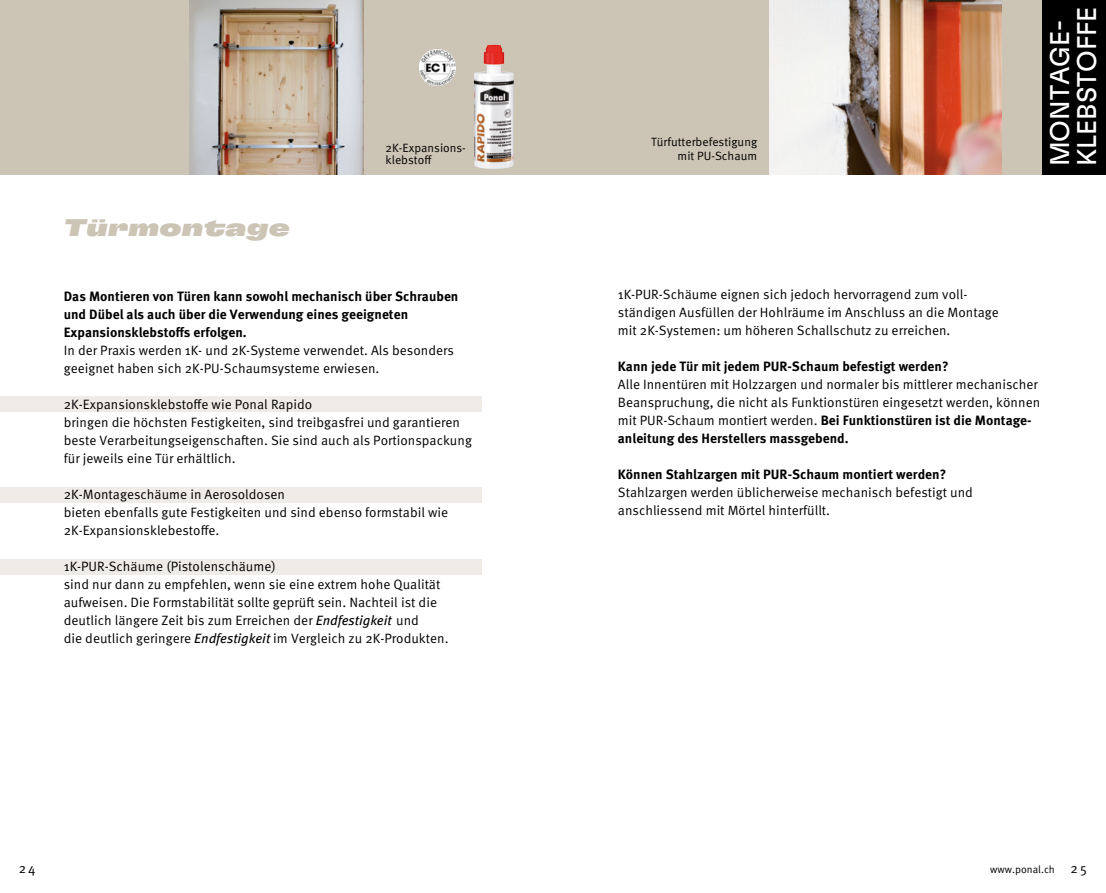
<style>
.page{position:relative;width:1106px;height:893px;background:#fff}
.page>*{position:absolute;margin:0;border:0;box-sizing:border-box;transform-origin:0 0}
.t1{font:27px/27px "Henkel GT Flexa";color:#fff}
.t2{font:24px "Henkel GT Flexa Exp Bl It";color:#ccc4b5}
.t3{font:13.5px/18px "Meta Pro Norm";color:#000}
.t4{font:700 13.5px/18px "Meta Pro";color:#000}
.t5{font:12px/13.5px "Meta Pro Norm";color:#000;text-align:right}
.t6{font:10.5px "Meta Pro Norm";color:#000}
.s1{font-family:"Meta Pro";font-style:italic}
.s2{font-family:"Meta Pro Norm";font-weight:400}
</style>
<div class="page">
<div style="left:0;top:0;width:1106px;height:174px;background:#ccc4b5"></div>
<div style="left:0;top:396px;width:481px;height:15px;background:#efece8"></div>
<div style="left:0;top:488px;width:481px;height:15px;background:#efece8"></div>
<div style="left:0;top:560px;width:481px;height:15px;background:#efece8"></div>
<img style="left:189px;top:0;width:175px;height:174px">
<img style="left:770px;top:0;width:231px;height:174px">
<img style="left:419px;top:49px;width:37px;height:37px">
<div style="left:1042px;top:0;width:64px;height:174px;background:#000"></div>
<img style="left:474px;top:45px;width:40px;height:124px">
<h2 class="t2" style="left:64px;top:213px;width:227px">Türmontage</h2>
<p class="t5" style="left:385px;top:141px;width:82px;line-height:12px;text-align:left">2K-Expansions&shy;klebstoff</p>
<p class="t4" style="left:64px;top:286px;width:396px">Das Montieren von Türen kann sowohl mechanisch über Schrauben und Dübel als auch über die Verwendung eines geeigneten<br>Expansionsklebstoffs erfolgen.</p>
<p class="t3" style="left:64px;top:340px;width:392px">In der Praxis werden 1K- und 2K-Systeme verwendet. Als besonders geeignet haben sich 2K-PU-Schaumsysteme erwiesen.</p>
<p class="t3" style="left:64px;top:394px;width:409px">2K-Expansionsklebstoffe wie Ponal Rapido<br>bringen die höchsten Festigkeiten, sind treibgasfrei und garantieren beste Verarbeitungseigenschaften. Sie sind auch als Portionspackung für jeweils eine Tür erhältlich.</p>
<p class="t3" style="left:64px;top:484px;width:386px">2K-Montageschäume in Aerosoldosen<br>bieten ebenfalls gute Festigkeiten und sind ebenso formstabil wie<br>2K-Expansionsklebestoffe.</p>
<p class="t3" style="left:64px;top:556px;width:386px">1K-PUR-Schäume (Pistolenschäume)<br>sind nur dann zu empfehlen, wenn sie eine extrem hohe Qualität aufweisen. Die Formstabilität sollte geprüft sein. Nachteil ist die deutlich längere Zeit bis zum Erreichen der <span class="s1">Endfestigkeit</span> und<br>die deutlich geringere <span class="s1">Endfestigkeit</span> im Vergleich zu 2K-Produkten.</p>
<p class="t5" style="left:651px;top:135px;width:107px">Türfutterbefestigung mit PU-Schaum</p>
<h1 class="t1" style="left:1045px;top:166px;width:161px;rotate:-90deg">MONTAGE-<br>KLEBSTOFFE</h1>
<p class="t3" style="left:618px;top:285px;width:382px">1K-PUR-Schäume eignen sich jedoch hervorragend zum voll&shy;ständigen Ausfüllen der Hohlräume im Anschluss an die Montage mit 2K-Systemen: um höheren Schallschutz zu erreichen.</p>
<p class="t4" style="left:618px;top:357px;width:332px">Kann jede Tür mit jedem PUR-Schaum befestigt werden?</p>
<p class="t3" style="left:618px;top:375px;width:424px">Alle Innentüren mit Holzzargen und normaler bis mittlerer mechanischer<br>Beanspruchung, die nicht als Funktionstüren eingesetzt werden, können</p>
<p class="t4" style="left:618px;top:411px;width:415px"><span class="s2">mit PUR-Schaum montiert werden.</span> Bei Funktionstüren ist die Montage&shy;anleitung des Herstellers massgebend.</p>
<p class="t4" style="left:618px;top:465px;width:330px">Können Stahlzargen mit PUR-Schaum montiert werden?</p>
<p class="t3" style="left:618px;top:483px;width:356px">Stahlzargen werden üblicherweise mechanisch befestigt und anschliessend mit Mörtel hinterfüllt.</p>
<p class="t6" style="left:990px;top:862px;width:66px">www.ponal.ch</p>
<p class="t3" style="left:19px;top:859px;width:18px">24</p>
<p class="t3" style="left:1070px;top:859px;width:18px">25</p>
</div>
